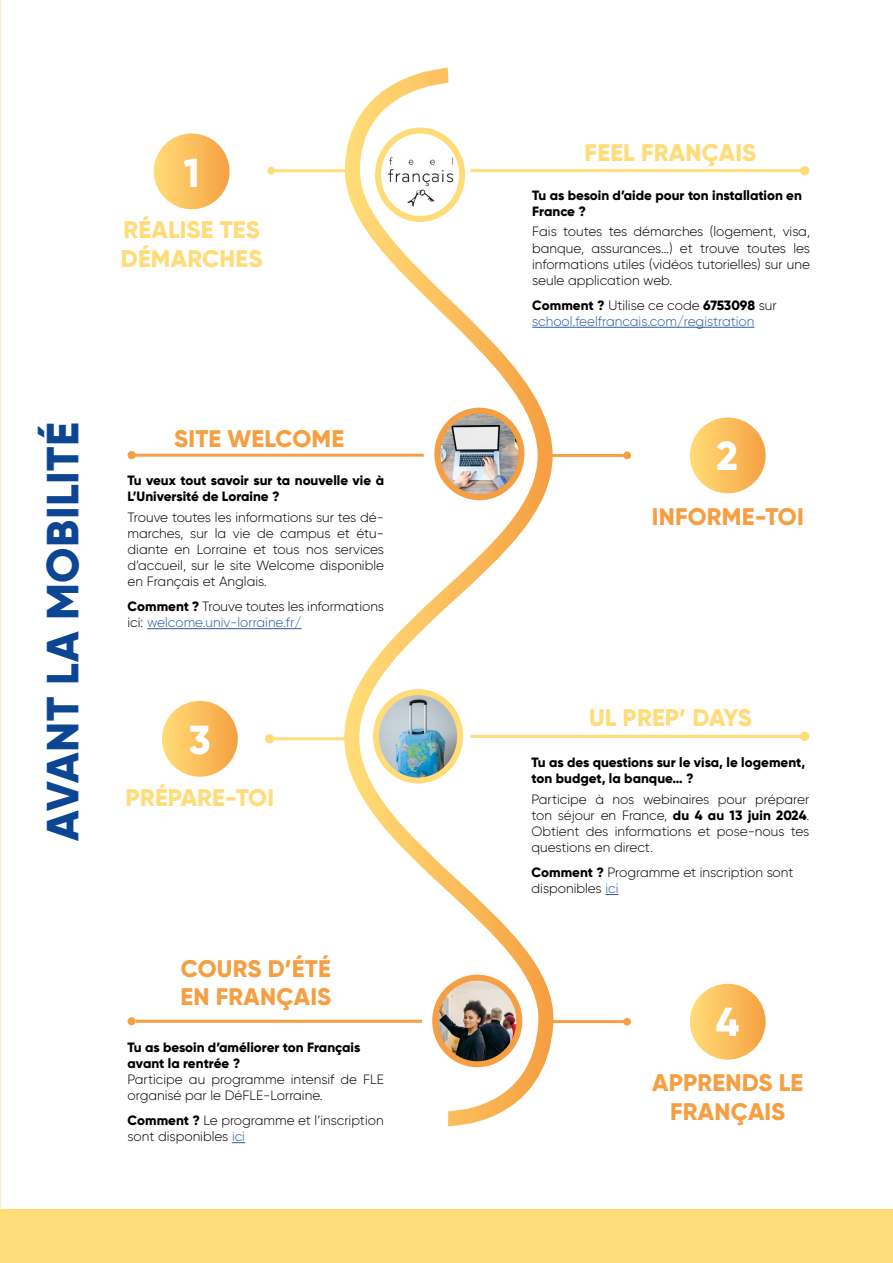
<style>
.page{position:relative;width:893px;height:1263px;background:#fff}
.page>*{position:absolute;margin:0;border:0;box-sizing:border-box;transform-origin:0 0}
.t1{font:800 45px "Gilroy";letter-spacing:.01em;color:#0c4693}
.t2{font:800 40.5px "Gilroy";color:#fff}
.t3{font:800 24px/28.8px "Gilroy";letter-spacing:.01em;color:#f59f42;text-align:center}
.t4{font:800 24px/28.8px "Gilroy";letter-spacing:.01em;color:#ffdc78}
.t5{font:300 13.5px/16.2px "Gilroy";color:#000}
.t6{font:800 13.5px/16.2px "Gilroy";color:#000}
.t7{font:300 13.5px/16.2px "Gilroy";color:#275b9b}
.s1{font-weight:800}
.s2{color:#275b9b}
.s3{font-weight:800;color:#000}
.s4{color:#000}
</style>
<div class="page">
<svg style="left:0;top:0;width:1px;height:1209px"></svg>
<hr style="left:270px;top:737px;width:80px;height:3px;background:#ffdc78">
<hr style="left:271px;top:169px;width:81px;height:3px;background:#ffdc78">
<svg style="left:338px;top:67px;width:223px;height:1060px"></svg>
<div style="left:154px;top:133px;width:76px;height:76px;background:linear-gradient(to right,#ffdb75,#f6a54b);border-radius:38px"></div>
<hr style="left:546px;top:454px;width:81px;height:3px;background:#f59f42">
<div style="left:267px;top:167px;width:8px;height:8px;background:#ffdc78;border-radius:50%"></div>
<div style="left:623px;top:452px;width:8px;height:7px;background:#f59f42;border-radius:50%"></div>
<div style="left:690px;top:417px;width:76px;height:76px;background:linear-gradient(to right,#ffdc76,#f6a54a);border-radius:38px"></div>
<div style="left:162px;top:701px;width:76px;height:76px;background:linear-gradient(to right,#ffdc77,#f6a449);border-radius:38px"></div>
<div style="left:266px;top:735px;width:7px;height:8px;background:#ffdc78;border-radius:50%"></div>
<div style="left:265px;top:734px;width:9px;height:9px;border:2px solid #ffdc78;border-radius:50%"></div>
<hr style="left:546px;top:1020px;width:81px;height:3px;background:#f59f42">
<div style="left:623px;top:1018px;width:8px;height:7px;background:#f59f42;border-radius:50%"></div>
<div style="left:690px;top:984px;width:76px;height:75px;background:linear-gradient(to right,#ffdc76,#f6a348);border-radius:38px"></div>
<hr style="left:132px;top:454px;width:292px;height:3px;background:#f59f42">
<div style="left:128px;top:451px;width:8px;height:8px;background:#f59f42;border-radius:50%"></div>
<hr style="left:136px;top:1020px;width:286px;height:3px;background:#f59f42">
<div style="left:128px;top:1017px;width:8px;height:8px;background:#f59f42;border-radius:50%"></div>
<hr style="left:470px;top:735px;width:335px;height:3px;background:#ffdc78">
<div style="left:800px;top:732px;width:9px;height:9px;background:#ffdc78;border-radius:50%"></div>
<hr style="left:470px;top:169px;width:335px;height:3px;background:#ffdc78">
<div style="left:800px;top:166px;width:9px;height:9px;background:#ffdc78;border-radius:50%"></div>
<hr style="left:532px;top:327px;width:222px;height:1px;background:#275b9b">
<div style="left:1px;top:1210px;width:891px;height:52px;background:#ffdc78"></div>
<div style="left:0;top:1209px;width:893px;height:54px;border:2px solid #ffdc78"></div>
<svg style="left:605px;top:894px;width:13px;height:1px"></svg>
<hr style="left:147px;top:628px;width:155px;height:1px;background:#275b9b">
<svg style="left:232px;top:1142px;width:13px;height:1px"></svg>
<img style="left:378px;top:131px;width:84px;height:88px">
<div style="left:375px;top:128px;width:90px;height:94px;border:6px solid #ffdc78;border-radius:50%"></div>
<img style="left:437px;top:411px;width:84px;height:86px">
<div style="left:434px;top:408px;width:90px;height:92px;border:6px solid #f59f42;border-radius:50%"></div>
<img style="left:376px;top:692px;width:84px;height:88px">
<div style="left:373px;top:689px;width:90px;height:94px;border:6px solid #ffdc78;border-radius:50%"></div>
<img style="left:435px;top:978px;width:84px;height:86px">
<div style="left:432px;top:975px;width:90px;height:92px;border:6px solid #f59f42;border-radius:50%"></div>
<h2 class="t2" style="left:183px;top:147px;width:18px">1</h2>
<h3 class="t4" style="left:121px;top:215px;width:143px">RÉALISE TES<br>DÉMARCHES</h3>
<h1 class="t1" style="left:34px;top:840px;width:419px;rotate:-90deg">AVANT LA MOBILITÉ</h1>
<h3 class="t3" style="left:174px;top:424px;width:171px">SITE WELCOME</h3>
<p class="t6" style="left:128px;top:472px;width:258px">Tu veux tout savoir sur ta nouvelle vie à<br>L’Université de Loraine ?</p>
<p class="t5" style="left:128px;top:509px;width:258px;text-align:justify">Trouve toutes les informations sur tes dé&shy;marches, sur la vie de campus et étu&shy;diante en Lorraine et tous nos services d’accueil, sur le site Welcome disponible en Français et Anglais.</p>
<p class="t5" style="left:128px;top:598px;width:258px"><span class="s1">Comment ?</span> Trouve toutes les informations ici: <span class="s2">welcome.univ-lorraine.fr/</span></p>
<h2 class="t2" style="left:188px;top:714px;width:24px">3</h2>
<h3 class="t4" style="left:126px;top:783px;width:150px">PRÉPARE-TOI</h3>
<h3 class="t3" style="left:181px;top:954px;width:152px;text-align:left">COURS D’ÉTÉ<br>EN FRANÇAIS</h3>
<p class="t6" style="left:128px;top:1039px;width:234px">Tu as besoin d’améliorer ton Français avant la rentrée ?</p>
<p class="t5" style="left:128px;top:1071px;width:258px">Participe au programme intensif de FLE organisé par le DéFLE-Lorraine.</p>
<p class="t5" style="left:128px;top:1112px;width:258px"><span class="s1">Comment ?</span> Le programme et l’inscription sont disponibles <span class="s2">ici</span></p>
<h3 class="t4" style="left:585px;top:138px;width:173px">FEEL FRANÇAIS</h3>
<p class="t6" style="left:532px;top:187px;width:271px">Tu as besoin d’aide pour ton installation en<br>France ?</p>
<p class="t5" style="left:532px;top:223px;width:279px;text-align:justify">Fais toutes tes démarches (logement, visa, banque, assurances…) et trouve toutes les informations utiles (vidéos tutorielles) sur une seule application web.</p>
<p class="t7" style="left:532px;top:297px;width:246px"><span class="s3">Comment ?</span> <span class="s4">Utilise ce code</span> <span class="s3">6753098</span> <span class="s4">sur </span>school.feelfrancais.com/registration</p>
<h2 class="t2" style="left:716px;top:430px;width:23px">2</h2>
<h3 class="t3" style="left:652px;top:502px;width:153px">INFORME-TOI</h3>
<h3 class="t4" style="left:589px;top:703px;width:164px">UL PREP’ DAYS</h3>
<p class="t6" style="left:531px;top:754px;width:275px">Tu as des questions sur le visa, le logement, ton budget, la banque… ?</p>
<p class="t5" style="left:531px;top:791px;width:279px;text-align:justify">Participe à nos webinaires pour préparer ton séjour en France, <span class="s1">du 4 au 13 juin 2024</span>.<br>Obtient des informations et pose-nous tes questions en direct.</p>
<p class="t5" style="left:531px;top:864px;width:264px"><span class="s1">Comment ?</span> Programme et inscription sont disponibles <span class="s2">ici</span></p>
<h2 class="t2" style="left:716px;top:997px;width:25px">4</h2>
<h3 class="t3" style="left:652px;top:1068px;width:153px">APPRENDS LE<br>FRANÇAIS</h3>
</div>
